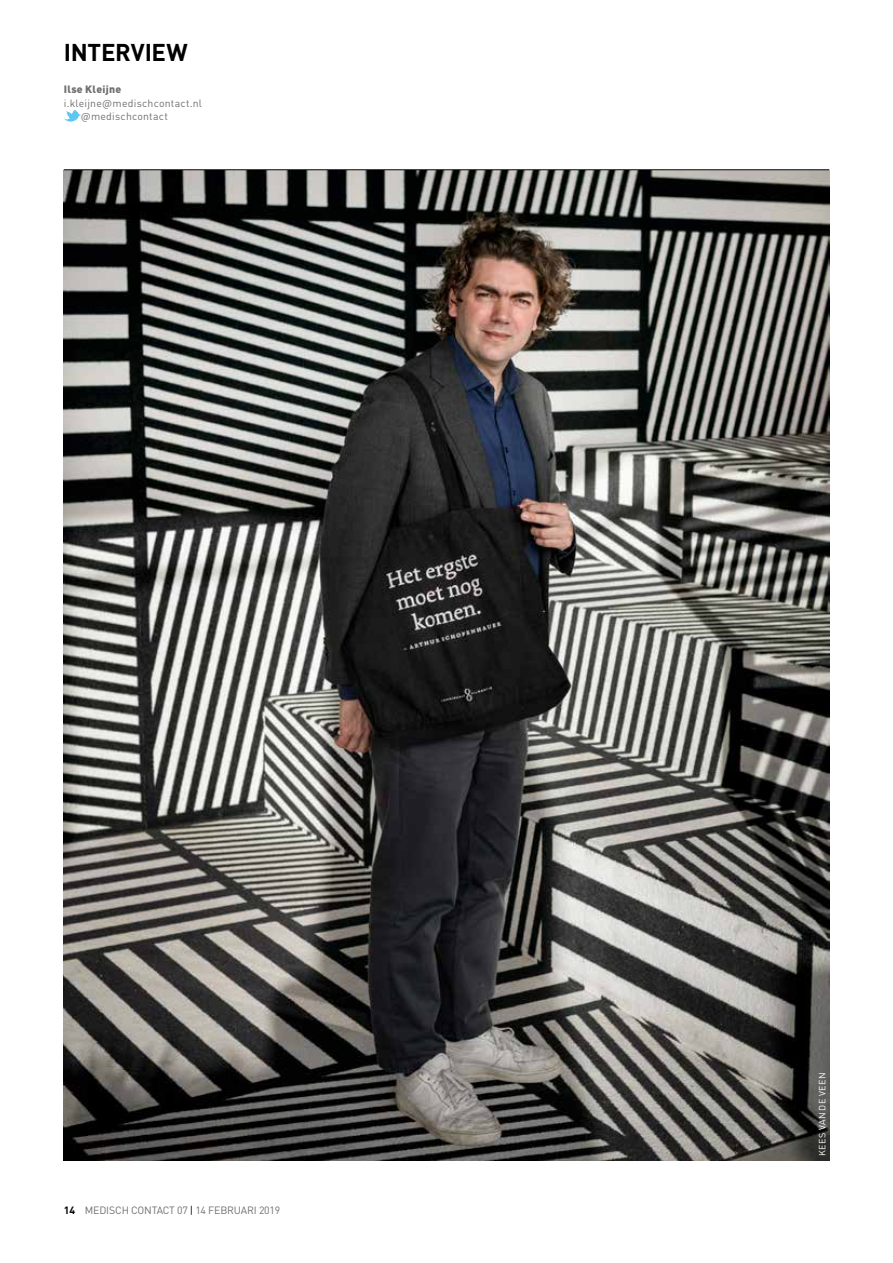
<style>
.page{position:relative;width:893px;height:1263px;background:#fff}
.page>*{position:absolute;margin:0;border:0;box-sizing:border-box;transform-origin:0 0}
.t1{font:700 24px "DINOT";letter-spacing:-.01em;color:#000}
.t2{font:10.5px/13.5px "DINOT";letter-spacing:.02em;color:#706f6f}
.t3{font:10.5px "DINOT";letter-spacing:-.015em;color:#706f6f}
.t4{font:900 10.5px "DINOT";letter-spacing:.025em;color:#706f6f}
.t5{font:9px "DINOT";letter-spacing:.04em;color:#fff}
.s1{font-weight:700;color:#000}
.s2{color:#000}
</style>
<div class="page">
<img style="left:64px;top:170px;width:765px;height:991px">
<svg style="left:64px;top:110px;width:17px;height:12px"></svg>
<hr style="left:64px;top:169px;width:765px;height:1px;background:#000">
<h1 class="t1" style="left:64px;top:36px;width:125px">INTERVIEW</h1>
<p class="t4" style="left:64px;top:82px;width:59px">Ilse Kleijne</p>
<p class="t2" style="left:81px;top:96px;width:123px;text-indent:-17px">i.kleijne@medischcontact.nl @medischcontact</p>
<p class="t3" style="left:64px;top:1204px;width:218px"><span class="s1">14</span> MEDISCH CONTACT 07 <span class="s2">|</span> 14 FEBRUARI 2019</p>
<p class="t5" style="left:816px;top:1156px;width:85px;rotate:-90deg">KEES VAN DE VEEN</p>
</div>
